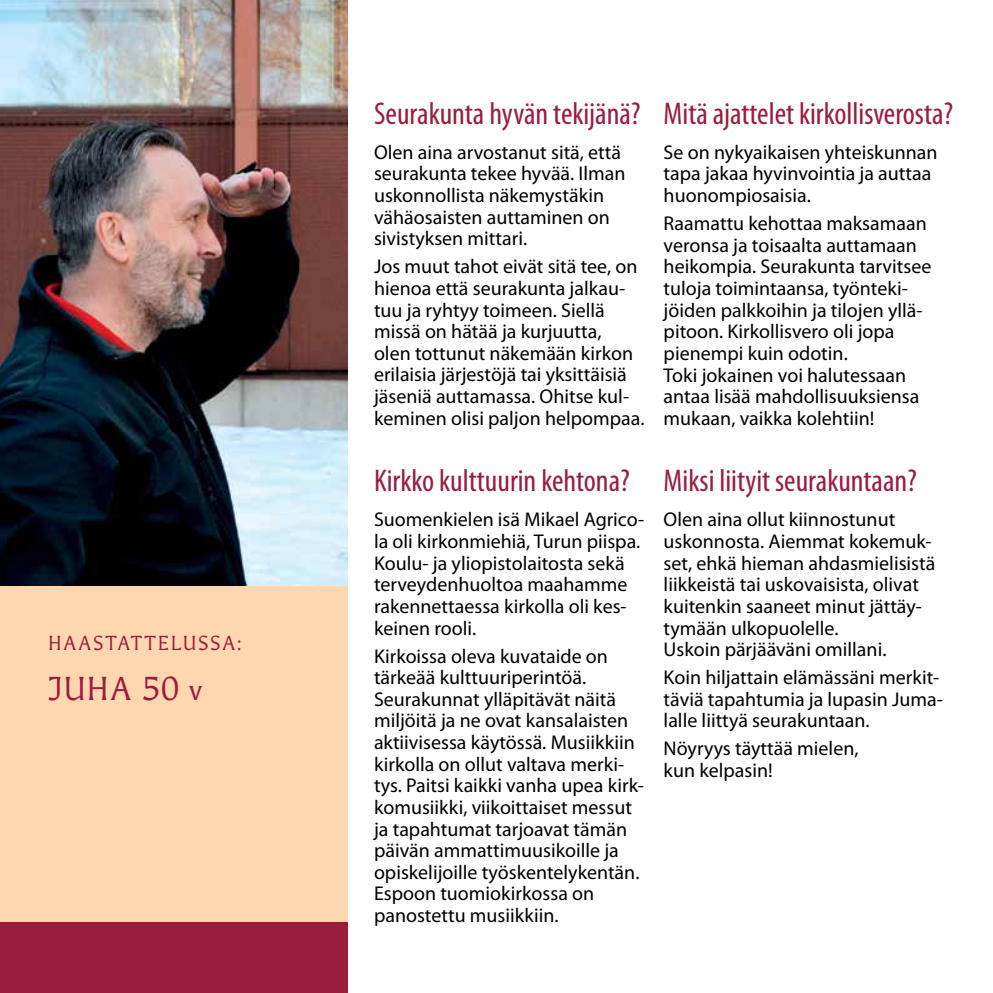
<style>
.page{position:relative;width:993px;height:993px;background:#fff}
.page>*{position:absolute;margin:0;border:0;box-sizing:border-box;transform-origin:0 0}
.t1{font:condensed 31.5px "Myriad Pro";color:#9a1d3e}
.t2{font:31.5px "Martti";letter-spacing:.05em;color:#9a1d3e}
.t3{font:19.95px/21.5px "Myriad Pro";color:#000}
.t4{font:19.25px "Martti";letter-spacing:.115em;color:#9a1d3e}
.s1{font-size:28px}
</style>
<div class="page">
<img style="left:0;top:0;width:348px;height:586px">
<div style="left:0;top:586px;width:348px;height:406px;background:#fed6b0"></div>
<div style="left:0;top:922px;width:348px;height:70px;background:#9a1d3e"></div>
<p class="t4" style="left:48px;top:631px;width:195px">HAASTATTELUSSA:</p>
<h1 class="t2" style="left:48px;top:669px;width:156px">JUHA 50 <span class="s1">v</span></h1>
<h1 class="t1" style="left:374px;top:94px;width:268px">Seurakunta hyvän tekijänä?</h1>
<p class="t3" style="left:374px;top:141px;width:253px">Olen aina arvostanut sitä, että seurakunta tekee hyvää. Ilman uskonnollista näkemystäkin vähäosaisten auttaminen on sivistyksen mittari.</p>
<p class="t3" style="left:374px;top:255px;width:272px">Jos muut tahot eivät sitä tee, on hienoa että seurakunta jalkau&shy;tuu ja ryhtyy toimeen. Siellä missä on hätää ja kurjuutta,<br>olen tottunut näkemään kirkon erilaisia järjestöjä tai yksittäisiä jäseniä auttamassa. Ohitse kul&shy;keminen olisi paljon helpompaa.</p>
<h1 class="t1" style="left:374px;top:461px;width:257px">Kirkko kulttuurin kehtona?</h1>
<p class="t3" style="left:374px;top:508px;width:271px">Suomenkielen isä Mikael Agrico&shy;la oli kirkonmiehiä, Turun piispa.<br>Koulu- ja yliopistolaitosta sekä terveydenhuoltoa maahamme rakennettaessa kirkolla oli kes&shy;keinen rooli.</p>
<p class="t3" style="left:374px;top:644px;width:271px">Kirkoissa oleva kuvataide on tärkeää kulttuuriperintöä.<br>Seurakunnat ylläpitävät näitä miljöitä ja ne ovat kansalaisten aktiivisessa käytössä. Musiikkiin kirkolla on ollut valtava merki&shy;tys. Paitsi kaikki vanha upea kirk&shy;komusiikki, viikoittaiset messut ja tapahtumat tarjoavat tämän päivän ammattimuusikoille ja opiskelijoille työskentelykentän.<br>Espoon tuomiokirkossa on panostettu musiikkiin.</p>
<h1 class="t1" style="left:663px;top:94px;width:291px">Mitä ajattelet kirkollisverosta?</h1>
<p class="t3" style="left:663px;top:141px;width:275px">Se on nykyaikaisen yhteiskunnan tapa jakaa hyvinvointia ja auttaa huonompiosaisia.</p>
<p class="t3" style="left:663px;top:212px;width:269px">Raamattu kehottaa maksamaan veronsa ja toisaalta auttamaan heikompia. Seurakunta tarvitsee tuloja toimintaansa, työnteki&shy;jöiden palkkoihin ja tilojen yllä&shy;pitoon. Kirkollisvero oli jopa pienempi kuin odotin.<br>Toki jokainen voi halutessaan antaa lisää mahdollisuuksiensa mukaan, vaikka kolehtiin!</p>
<h1 class="t1" style="left:663px;top:461px;width:255px">Miksi liityit seurakuntaan?</h1>
<p class="t3" style="left:663px;top:508px;width:273px">Olen aina ollut kiinnostunut uskonnosta. Aiemmat kokemuk&shy;set, ehkä hieman ahdasmielisistä liikkeistä tai uskovaisista, olivat kuitenkin saaneet minut jättäy&shy;tymään ulkopuolelle.<br>Uskoin pärjääväni omillani.</p>
<p class="t3" style="left:663px;top:666px;width:281px">Koin hiljattain elämässäni merkit&shy;täviä tapahtumia ja lupasin Juma&shy;lalle liittyä seurakuntaan.</p>
<p class="t3" style="left:663px;top:737px;width:196px">Nöyryys täyttää mielen, kun kelpasin!</p>
</div>
